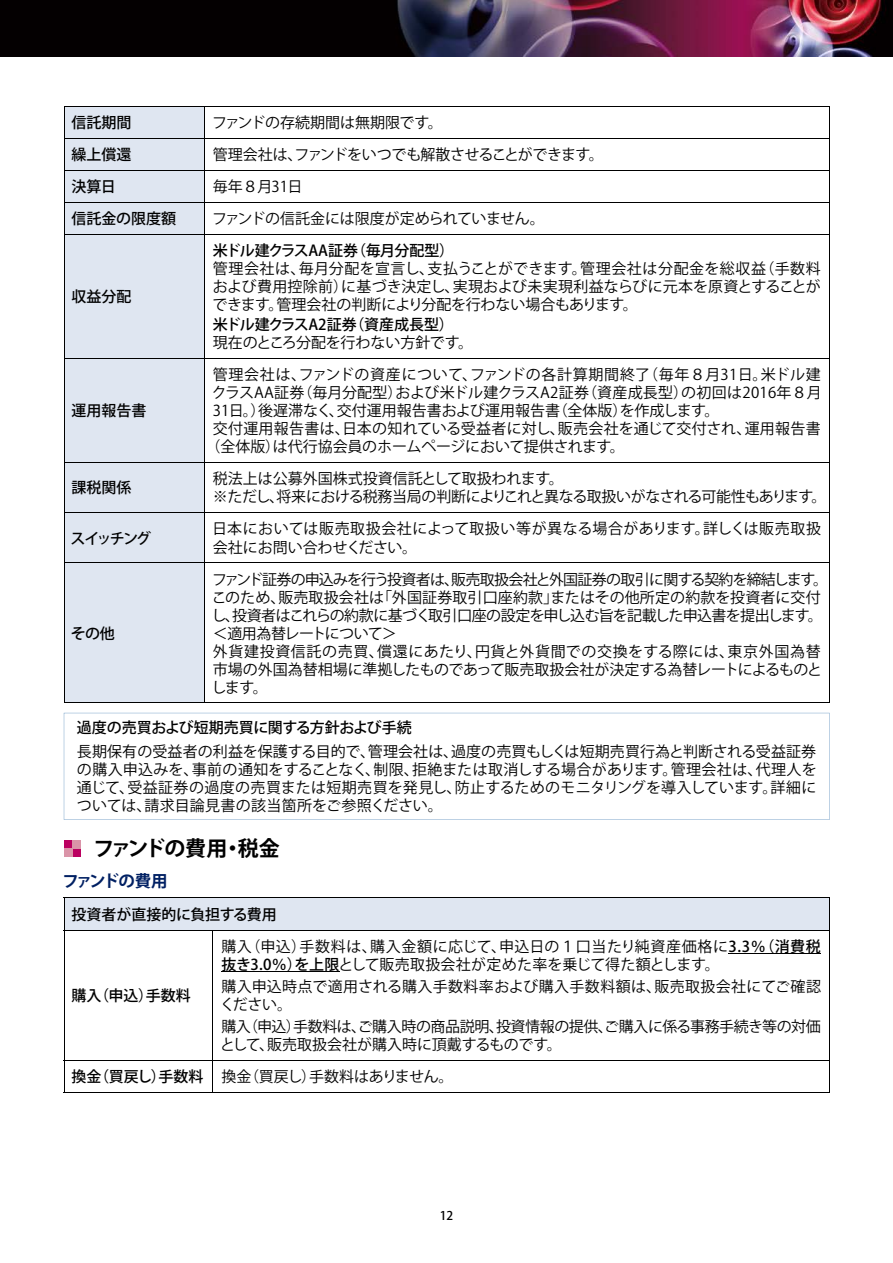
<style>
.page{position:relative;width:893px;height:1263px;background:#fff}
.page>*{position:absolute;margin:0;border:0;box-sizing:border-box;transform-origin:0 0}
.t1{font:700 21px "Koz Go Pr 6 N";letter-spacing:-.05em;color:#000}
.t2{font:700 16.5px "Koz Go Pr 6 N";letter-spacing:-.115em;color:#002063}
.t3{font:15px/18px "Koz Go Pr 6 N";letter-spacing:-.005em;color:#000;text-align:justify}
.t4{font:15px/18px "Koz Go Pr 6 N";letter-spacing:-.03em;color:#000}
.t5{font:15px/18px "Koz Go Pr 6 N";letter-spacing:.02em;color:#000}
.t6{font:500 15px "Koz Go Pr 6 N";color:#000}
.t7{font:15px/18px "Koz Go Pr 6 N";letter-spacing:.025em;color:#000}
.t8{font:15px "Koz Go Pr 6 N";letter-spacing:.045em;color:#000}
.t9{font:15px "Koz Go Pr 6 N";letter-spacing:-.035em;color:#000}
.t10{font:500 15px "Koz Go Pr 6 N";letter-spacing:-.035em;color:#000}
.t11{font:500 12px "Koz Go Pr 6 N";color:#000}
.s1{font-weight:500}
</style>
<div class="page">
<img style="left:0;top:0;width:893px;height:57px">
<div style="left:65px;top:107px;width:139px;height:595px;background:#dfe6f1"></div>
<hr style="left:64px;top:106px;width:140px;height:1px;background:#000">
<hr style="left:64px;top:107px;width:1px;height:31px;background:#000">
<hr style="left:204px;top:106px;width:626px;height:1px;background:#000">
<hr style="left:204px;top:107px;width:1px;height:31px;background:#000">
<hr style="left:829px;top:107px;width:1px;height:31px;background:#000">
<hr style="left:64px;top:138px;width:140px;height:1px;background:#000">
<hr style="left:64px;top:139px;width:1px;height:31px;background:#000">
<hr style="left:204px;top:138px;width:626px;height:1px;background:#000">
<hr style="left:204px;top:139px;width:1px;height:31px;background:#000">
<hr style="left:829px;top:139px;width:1px;height:31px;background:#000">
<hr style="left:64px;top:170px;width:140px;height:1px;background:#000">
<hr style="left:64px;top:171px;width:1px;height:31px;background:#000">
<hr style="left:204px;top:170px;width:626px;height:1px;background:#000">
<hr style="left:204px;top:171px;width:1px;height:31px;background:#000">
<hr style="left:829px;top:171px;width:1px;height:31px;background:#000">
<hr style="left:64px;top:202px;width:140px;height:1px;background:#000">
<hr style="left:64px;top:203px;width:1px;height:31px;background:#000">
<hr style="left:204px;top:202px;width:626px;height:1px;background:#000">
<hr style="left:204px;top:203px;width:1px;height:31px;background:#000">
<hr style="left:829px;top:203px;width:1px;height:31px;background:#000">
<hr style="left:64px;top:234px;width:140px;height:1px;background:#000">
<hr style="left:64px;top:235px;width:1px;height:123px;background:#000">
<hr style="left:204px;top:234px;width:626px;height:1px;background:#000">
<hr style="left:204px;top:235px;width:1px;height:123px;background:#000">
<hr style="left:829px;top:235px;width:1px;height:123px;background:#000">
<hr style="left:64px;top:358px;width:140px;height:1px;background:#000">
<hr style="left:64px;top:359px;width:1px;height:103px;background:#000">
<hr style="left:204px;top:358px;width:626px;height:1px;background:#000">
<hr style="left:204px;top:359px;width:1px;height:103px;background:#000">
<hr style="left:829px;top:359px;width:1px;height:103px;background:#000">
<hr style="left:64px;top:462px;width:140px;height:1px;background:#000">
<hr style="left:64px;top:463px;width:1px;height:49px;background:#000">
<hr style="left:204px;top:462px;width:626px;height:1px;background:#000">
<hr style="left:204px;top:463px;width:1px;height:49px;background:#000">
<hr style="left:829px;top:463px;width:1px;height:49px;background:#000">
<hr style="left:64px;top:512px;width:140px;height:1px;background:#000">
<hr style="left:64px;top:513px;width:1px;height:49px;background:#000">
<hr style="left:204px;top:512px;width:626px;height:1px;background:#000">
<hr style="left:204px;top:513px;width:1px;height:49px;background:#000">
<hr style="left:829px;top:513px;width:1px;height:49px;background:#000">
<hr style="left:64px;top:562px;width:140px;height:1px;background:#000">
<hr style="left:64px;top:563px;width:1px;height:139px;background:#000">
<hr style="left:204px;top:562px;width:626px;height:1px;background:#000">
<hr style="left:204px;top:563px;width:1px;height:139px;background:#000">
<hr style="left:829px;top:563px;width:1px;height:139px;background:#000">
<hr style="left:64px;top:702px;width:140px;height:1px;background:#000">
<hr style="left:204px;top:702px;width:626px;height:1px;background:#000">
<svg style="left:64px;top:713px;width:766px;height:107px"></svg>
<div style="left:64px;top:898px;width:765px;height:32px;background:#dfe6f1"></div>
<hr style="left:64px;top:898px;width:149px;height:1px;background:#000">
<hr style="left:64px;top:898px;width:1px;height:32px;background:#000">
<hr style="left:213px;top:898px;width:617px;height:1px;background:#000">
<hr style="left:829px;top:898px;width:1px;height:32px;background:#000">
<hr style="left:64px;top:930px;width:149px;height:1px;background:#000">
<hr style="left:64px;top:930px;width:1px;height:130px;background:#000">
<hr style="left:213px;top:930px;width:617px;height:1px;background:#000">
<hr style="left:213px;top:930px;width:1px;height:130px;background:#000">
<hr style="left:829px;top:930px;width:1px;height:130px;background:#000">
<hr style="left:64px;top:1060px;width:149px;height:1px;background:#000">
<hr style="left:64px;top:1061px;width:1px;height:31px;background:#000">
<hr style="left:213px;top:1060px;width:617px;height:1px;background:#000">
<hr style="left:213px;top:1061px;width:1px;height:31px;background:#000">
<hr style="left:829px;top:1061px;width:1px;height:31px;background:#000">
<hr style="left:64px;top:1092px;width:149px;height:1px;background:#000">
<hr style="left:213px;top:1092px;width:617px;height:1px;background:#000">
<hr style="left:728px;top:953px;width:93px;height:1px;background:#000">
<hr style="left:221px;top:971px;width:119px;height:1px;background:#000">
<div style="left:64px;top:840px;width:8px;height:8px;background:#bb0060"></div>
<div style="left:72px;top:848px;width:9px;height:9px;background:#bb0060"></div>
<div style="left:72px;top:840px;width:9px;height:8px;background:#da94a8"></div>
<div style="left:64px;top:848px;width:8px;height:9px;background:#da94a8"></div>
<p class="t6" style="left:71px;top:114px;width:61px">信託期間</p>
<p class="t3" style="left:212px;top:114px;width:232px">ファンドの存続期間は無期限です。</p>
<p class="t6" style="left:71px;top:146px;width:61px">繰上償還</p>
<p class="t9" style="left:213px;top:146px;width:392px">管理会社は、ファンドをいつでも解散させることができます。</p>
<p class="t6" style="left:71px;top:178px;width:46px">決算日</p>
<p class="t3" style="left:213px;top:178px;width:91px">毎年８月31日</p>
<p class="t6" style="left:71px;top:210px;width:106px">信託金の限度額</p>
<p class="t3" style="left:212px;top:210px;width:334px">ファンドの信託金には限度が定められていません。</p>
<p class="t6" style="left:71px;top:288px;width:61px">収益分配</p>
<p class="t6" style="left:71px;top:402px;width:76px">運用報告書</p>
<p class="t10" style="left:213px;top:242px;width:243px">米ドル建クラスAA証券（毎月分配型）</p>
<p class="t3" style="left:212px;top:260px;width:610px">管理会社は、毎月分配を宣言し、支払うことができます。管理会社は分配金を総収益（手数料および費用控除前）に基づき決定し、実現および未実現利益ならびに元本を原資とすることができます。管理会社の判断により分配を行わない場合もあります。</p>
<p class="t6" style="left:213px;top:316px;width:243px">米ドル建クラスA2証券（資産成長型）</p>
<p class="t3" style="left:213px;top:334px;width:262px">現在のところ分配を行わない方針です。</p>
<p class="t8" style="left:213px;top:366px;width:610px">管理会社は、ファンドの資産について、ファンドの各計算期間終了（毎年８月31日。米ドル建</p>
<p class="t5" style="left:212px;top:384px;width:611px">クラスAA証券（毎月分配型）および米ドル建クラスA2証券（資産成長型）の初回は2016年８月</p>
<p class="t3" style="left:213px;top:402px;width:508px">31日。）後遅滞なく、交付運用報告書および運用報告書（全体版）を作成します。</p>
<p class="t5" style="left:213px;top:420px;width:609px">交付運用報告書は、日本の知れている受益者に対し、販売会社を通じて交付され、運用報告書</p>
<p class="t3" style="left:206px;top:438px;width:421px">（全体版）は代行協会員のホームページにおいて提供されます。</p>
<p class="t6" style="left:71px;top:479px;width:61px">課税関係</p>
<p class="t3" style="left:213px;top:470px;width:615px">税法上は公募外国株式投資信託として取扱われます。<br>※ ただし、将来における税務当局の判断によりこれと異なる取扱いがなされる可能性もあります。</p>
<p class="t6" style="left:71px;top:529px;width:82px">スイッチング</p>
<p class="t3" style="left:212px;top:520px;width:610px">日本においては販売取扱会社によって取扱い等が異なる場合があります。詳しくは販売取扱会社にお問い合わせください。</p>
<p class="t4" style="left:211px;top:570px;width:618px">ファンド証券の申込みを行う投資者は、販売取扱会社と外国証券の取引に関する契約を締結します。このため、販売取扱会社は「外国証券取引口座約款」またはその他所定の約款を投資者に交付し、投資者はこれらの約款に基づく取引口座の設定を申し込む旨を記載した申込書を提出します。＜適用為替レートについて＞<br>外貨建投資信託の売買、償還にあたり、円貨と外貨間での交換をする際には、東京外国為替市場の外国為替相場に準拠したものであって販売取扱会社が決定する為替レートによるものとします。</p>
<p class="t6" style="left:77px;top:719px;width:336px">過度の売買および短期売買に関する方針および手続</p>
<p class="t3" style="left:77px;top:743px;width:741px">長期保有の受益者の利益を保護する目的で、管理会社は、過度の売買もしくは短期売買行為と判断される受益証券の購入申込みを、事前の通知をすることなく、制限、拒絶または取消しする場合があります。管理会社は、代理人を通じて、受益証券の過度の売買または短期売買を発見し、防止するためのモニタリングを導入しています。詳細については、請求目論見書の該当箇所をご参照ください。</p>
<p class="t6" style="left:71px;top:624px;width:46px">その他</p>
<h1 class="t1" style="left:94px;top:837px;width:188px">ファンドの費用・税金</h1>
<p class="t2" style="left:63px;top:872px;width:107px">ファンドの費用</p>
<p class="t6" style="left:71px;top:906px;width:207px">投資者が直接的に負担する費用</p>
<p class="t5" style="left:221px;top:937px;width:601px">購入（申込）手数料は、購入金額に応じて、申込日の１口当たり純資産価格に<span class="s1">3.3％（消費税抜き3.0％）を上限</span>として販売取扱会社が定めた率を乗じて得た額とします。</p>
<p class="t7" style="left:220px;top:978px;width:602px">購入申込時点で適用される購入手数料率および購入手数料額は、販売取扱会社にてご確認ください。</p>
<p class="t4" style="left:220px;top:1018px;width:602px">購入（申込）手数料は、ご購入時の商品説明、投資情報の提供、ご購入に係る事務手続き等の対価として、販売取扱会社が購入時に頂戴するものです。</p>
<p class="t3" style="left:71px;top:1068px;width:384px"><span class="s1">換金（買戻し）手数料</span> 換金（買戻し）手数料はありません。</p>
<p class="t6" style="left:71px;top:987px;width:121px">購入（申込）手数料</p>
<p class="t11" style="left:440px;top:1209px;width:15px">12</p>
</div>
